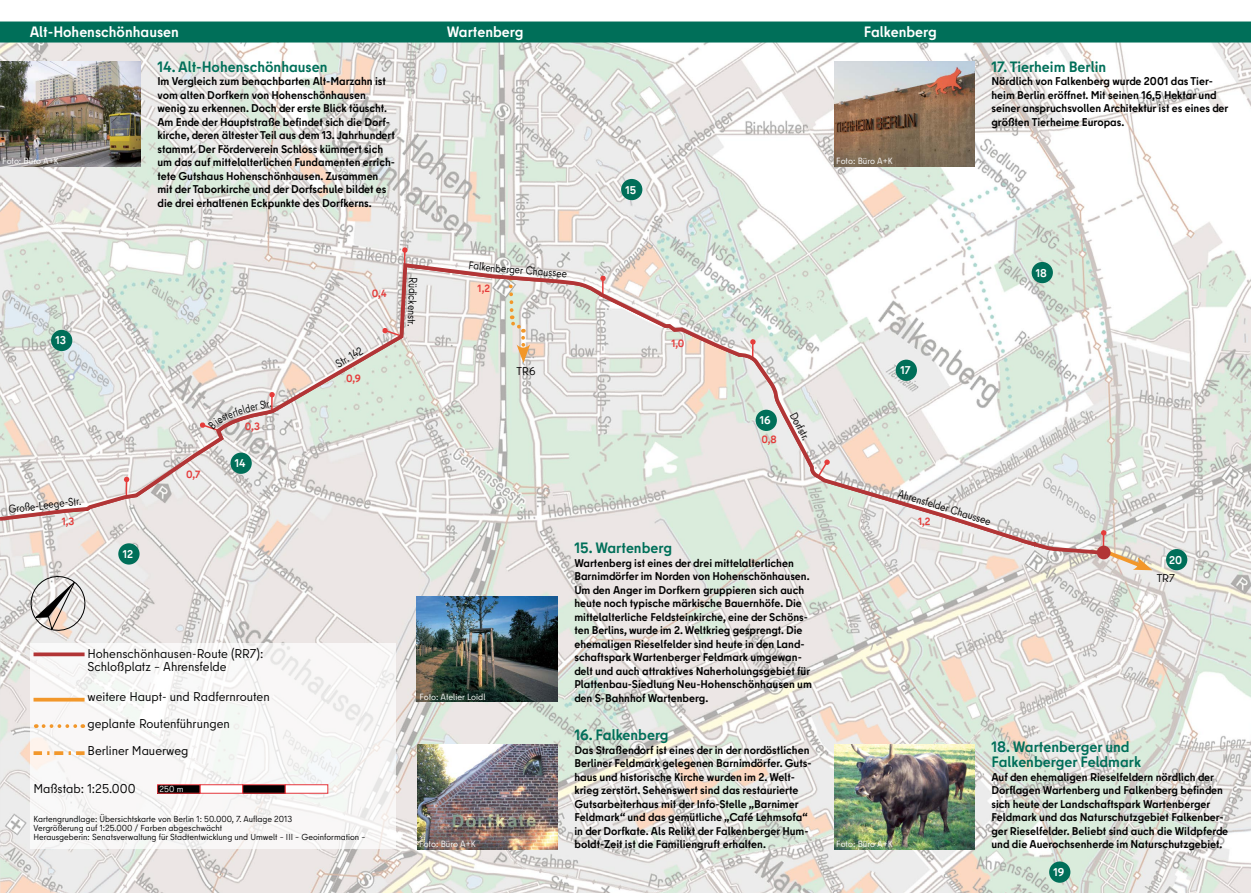
<style>
.page{position:relative;width:1251px;height:893px;background:#fff}
.page>*{position:absolute;margin:0;border:0;box-sizing:border-box;transform-origin:0 0}
.t1{font:700 15px/15px "Berlin Type";color:#006f59}
.t2{font:700 15px "Berlin Type";color:#fff}
.t3{font:12.75px/27px "Berlin Type";color:#000}
.t4{font:700 11.25px/13.5px "Berlin Type";color:#000}
.t5{font:11.25px "Berlin Type";color:#000;scale:.88 1}
.t6{font:700 11.25px "Berlin Type";color:#fff}
.t7{font:11.25px "Berlin Type";color:#000}
.t8{font:700 10.5px "Berlin Type";color:#e53c3b}
.t9{font:9px "Berlin Type";letter-spacing:-.005em;color:#fff}
.t10{font:8.7px/9px "Berlin Type";color:#000}
.t11{font:8.7px "Berlin Type";color:#fff}
</style>
<div class="page">
<img style="left:0;top:43px;width:1250px;height:850px">
<svg style="left:1099px;top:529px;width:53px;height:42px;background:#e1d4c4"></svg>
<div style="left:1096px;top:546px;width:14px;height:13px;background:#b23536;border-radius:50%"></div>
<div style="left:118px;top:543px;width:21px;height:22px;background:#006f59;border-radius:50%"></div>
<div style="left:621px;top:179px;width:21px;height:21px;background:#006f59;border-radius:50%"></div>
<div style="left:1048px;top:861px;width:22px;height:22px;background:#006f59;border-radius:50%"></div>
<div style="left:1165px;top:549px;width:21px;height:21px;background:#006f59;border-radius:50%"></div>
<svg style="left:401px;top:246px;width:7px;height:15px"></svg>
<svg style="left:0;top:261px;width:1103px;height:295px"></svg>
<div style="left:0;top:22px;width:1250px;height:21px;background:#006f59"></div>
<div style="left:30px;top:643px;width:365px;height:206px;background:#f8f7f7"></div>
<div style="left:158px;top:785px;width:42px;height:8px;background:#000"></div>
<div style="left:157px;top:784px;width:43px;height:9px;border:1px solid #e5363c"></div>
<div style="left:200px;top:784px;width:43px;height:9px;background:#fff;border:1px solid #e5363c"></div>
<div style="left:243px;top:785px;width:42px;height:8px;background:#000"></div>
<div style="left:242px;top:784px;width:43px;height:9px;border:1px solid #e5363c"></div>
<div style="left:285px;top:784px;width:43px;height:9px;background:#fff;border:1px solid #e5363c"></div>
<svg style="left:27px;top:573px;width:62px;height:61px;background:#cac7c3"></svg>
<svg style="left:33px;top:652px;width:52px;height:4px"></svg>
<hr style="left:33px;top:698px;width:52px;height:3px;background:#f2972a">
<svg style="left:44px;top:724px;width:39px;height:4px"></svg>
<svg style="left:33px;top:751px;width:52px;height:4px"></svg>
<img style="left:417px;top:597px;width:140px;height:105px">
<img style="left:833px;top:744px;width:141px;height:105px">
<img style="left:417px;top:744px;width:140px;height:105px">
<img style="left:833px;top:61px;width:141px;height:105px">
<svg style="left:0;top:597px;width:1px;height:296px"></svg>
<img style="left:0;top:61px;width:140px;height:105px">
<svg style="left:198px;top:391px;width:77px;height:41px;background:#dccdcc"></svg>
<svg style="left:548px;top:271px;width:18px;height:7px"></svg>
<h1 class="t2" style="left:30px;top:22px;width:151px">Alt-Hohenschönhausen</h1>
<h1 class="t2" style="left:446px;top:22px;width:78px">Wartenberg</h1>
<h1 class="t2" style="left:863px;top:22px;width:74px">Falkenberg</h1>
<p class="t9" style="left:2px;top:155px;width:58px">Foto: Büro A+K</p>
<p class="t6" style="left:55px;top:333px;width:12px">13</p>
<p class="t1" style="left:157px;top:59px;width:171px">14. Alt-Hohenschönhausen</p>
<p class="t4" style="left:157px;top:75px;width:239px">Im Vergleich zum benachbarten Alt-Marzahn ist vom alten Dorfkern von Hohenschönhausen wenig zu erkennen. Doch der erste Blick täuscht.<br>Am Ende der Hauptstraße befindet sich die Dorf&shy;kirche, deren ältester Teil aus dem 13. Jahrhundert stammt. Der Förderverein Schloss kümmert sich um das auf mittelalterlichen Fundamenten errich&shy;tete Gutshaus Hohenschönhausen. Zusammen mit der Taborkirche und der Dorfschule bildet es die drei erhaltenen Eckpunkte des Dorfkerns.</p>
<p class="t8" style="left:186px;top:467px;width:16px">0,7</p>
<p class="t8" style="left:245px;top:420px;width:16px">0,3</p>
<p class="t6" style="left:235px;top:456px;width:12px">14</p>
<p class="t8" style="left:372px;top:287px;width:16px">0,4</p>
<p class="t5" style="left:333px;top:358px;width:35px;rotate:-30deg">Str. 142</p>
<p class="t8" style="left:346px;top:372px;width:16px">0,9</p>
<p class="t5" style="left:420px;top:277px;width:58px;rotate:92deg">Rüdickenstr.</p>
<p class="t5" style="left:469px;top:258px;width:27px;rotate:7deg">Falke</p>
<p class="t5" style="left:491px;top:261px;width:67px;rotate:4deg">nberger Chau</p>
<p class="t8" style="left:477px;top:281px;width:14px">1,2</p>
<p class="t7" style="left:516px;top:364px;width:20px">TR6</p>
<p class="t6" style="left:625px;top:182px;width:12px">15</p>
<p class="t8" style="left:671px;top:337px;width:15px">1,0</p>
<p class="t9" style="left:836px;top:155px;width:58px">Foto: Büro A+K</p>
<p class="t6" style="left:759px;top:413px;width:12px">16</p>
<p class="t8" style="left:761px;top:433px;width:17px">0,8</p>
<p class="t5" style="left:798px;top:409px;width:35px;rotate:62deg">Dorfstr.</p>
<p class="t6" style="left:900px;top:363px;width:12px">17</p>
<p class="t1" style="left:991px;top:59px;width:116px">17. Tierheim Berlin</p>
<p class="t4" style="left:991px;top:75px;width:238px">Nördlich von Falkenberg wurde 2001 das Tier&shy;heim Berlin eröffnet. Mit seinen 16,5 Hektar und seiner anspruchsvollen Architektur ist es eines der größten Tierheime Europas.</p>
<p class="t6" style="left:1035px;top:265px;width:13px">18</p>
<p class="t5" style="left:8px;top:502px;width:66px;rotate:-7deg">Große-Leege</p>
<p class="t5" style="left:64px;top:495px;width:20px;rotate:-5deg">-Str.</p>
<p class="t8" style="left:62px;top:515px;width:14px">1,3</p>
<p class="t6" style="left:123px;top:547px;width:12px">12</p>
<p class="t3" style="left:88px;top:647px;width:177px;line-height:13.5px">Hohenschönhausen-Route (RR7):<br>Schloßplatz – Ahrensfelde</p>
<p class="t3" style="left:88px;top:684px;width:184px">weitere Haupt- und Radfernrouten geplante Routenführungen<br>Berliner Mauerweg</p>
<p class="t3" style="left:34px;top:775px;width:103px">Maßstab: 1:25.000</p>
<p class="t11" style="left:160px;top:783px;width:25px">250 m</p>
<p class="t10" style="left:33px;top:815px;width:333px">Kartengrundlage: Übersichtskarte von Berlin 1: 50.000, 7. Auflage 2013<br>Vergrößerung auf 1:25.000 / Farben abgeschwächt<br>Herausgeberin: Senatsverwaltung für Stadtentwicklung und Umwelt – III – Geoinformation –</p>
<p class="t9" style="left:419px;top:691px;width:68px">Foto: Atelier Loidl</p>
<p class="t9" style="left:419px;top:838px;width:58px">Foto: Büro A+K</p>
<p class="t1" style="left:574px;top:541px;width:99px">15. Wartenberg</p>
<p class="t4" style="left:574px;top:556px;width:239px">Wartenberg ist eines der drei mittelalterlichen Barnimdörfer im Norden von Hohenschönhausen.<br>Um den Anger im Dorfkern gruppieren sich auch heute noch typische märkische Bauernhöfe. Die mittelalterliche Feldsteinkirche, eine der Schöns&shy;ten Berlins, wurde im 2. Weltkrieg gesprengt. Die ehemaligen Rieselfelder sind heute in den Land&shy;schaftspark Wartenberger Feldmark umgewan&shy;delt und auch attraktives Naherholungsgebiet für Plattenbau-Siedlung Neu-Hohenschönhausen um den S-Bahnhof Wartenberg.</p>
<p class="t1" style="left:574px;top:728px;width:96px">16. Falkenberg</p>
<p class="t4" style="left:574px;top:743px;width:239px">Das Straßendorf ist eines der in der nordöstlichen Berliner Feldmark gelegenen Barnimdörfer. Guts&shy;haus und historische Kirche wurden im 2. Welt&shy;krieg zerstört. Sehenswert sind das restaurierte Gutsarbeiterhaus mit der Info-Stelle „Barnimer Feldmark“ und das gemütliche „Café Lehmsofa“ in der Dorfkate. Als Relikt der Falkenberger Hum&shy;boldt-Zeit ist die Familiengruft erhalten.</p>
<p class="t5" style="left:900px;top:487px;width:57px;rotate:16deg">Ahrensfelde</p>
<p class="t5" style="left:947px;top:501px;width:55px;rotate:18deg">r Chaussee</p>
<p class="t8" style="left:917px;top:515px;width:14px">1,2</p>
<p class="t6" style="left:1168px;top:552px;width:15px">20</p>
<p class="t7" style="left:1156px;top:571px;width:20px">TR7</p>
<p class="t9" style="left:836px;top:838px;width:58px">Foto: Büro A+K</p>
<p class="t1" style="left:991px;top:740px;width:151px">18. Wartenberger und<br>Falkenberger Feldmark</p>
<p class="t4" style="left:991px;top:770px;width:238px">Auf den ehemaligen Rieselfeldern nördlich der Dorflagen Wartenberg und Falkenberg befinden sich heute der Landschaftspark Wartenberger Feldmark und das Naturschutzgebiet Falkenber&shy;ger Rieselfelder. Beliebt sind auch die Wildpferde und die Auerochsenherde im Naturschutzgebiet.</p>
<p class="t6" style="left:1053px;top:865px;width:12px">19</p>
</div>
